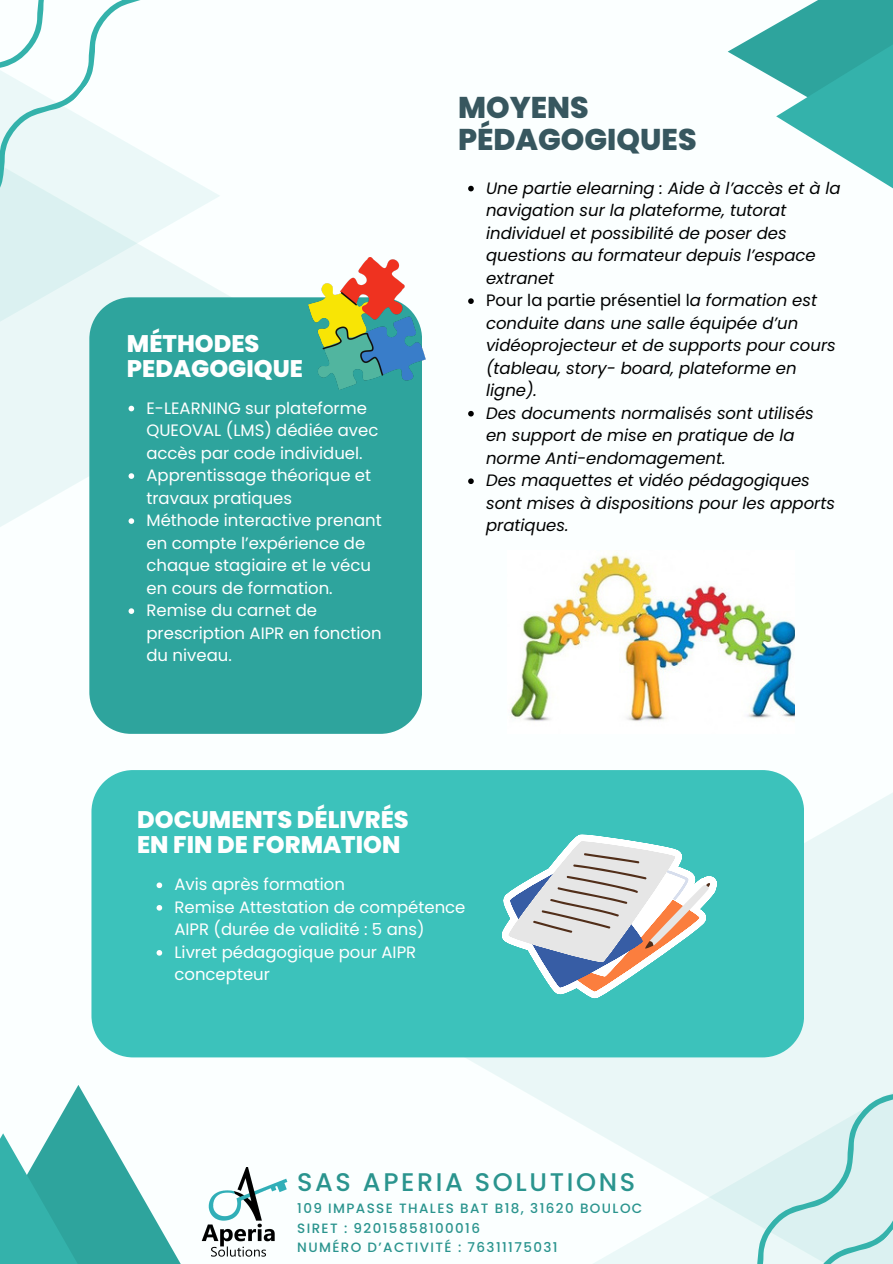
<style>
.page{position:relative;width:893px;height:1264px;background:#fff}
.page>*{position:absolute;margin:0;border:0;box-sizing:border-box;transform-origin:0 0}
.t1{font:800 30px/31.5px "Poppins";color:#37575f}
.t2{font:500 25.5px "Poppins";letter-spacing:.105em;color:#2a948e}
.t3{font:800 24px/24.8px "Poppins";color:#fff}
.t4{font:italic 16.5px/22.5px "Poppins";color:#000}
.t5{font:16.5px/22.5px "Poppins";color:#fff}
.t6{font:500 13.5px "Poppins";letter-spacing:.105em;color:#2a948e}
.s1{font-style:normal}
</style>
<div class="page">
<div style="left:0;top:0;width:892px;height:1263px;background:#fbffff"></div>
<svg style="left:0;top:291px;width:230px;height:236px;fill:#eaf7f7"></svg>
<div style="left:0;top:0;width:220px;height:463px;background:linear-gradient(to right,#e2f3f3,#f6fcfc)"></div>
<svg style="left:446px;top:703px;width:446px;height:425px"></svg>
<div style="left:91px;top:770px;width:713px;height:287px;background:#3cc2bb"></div>
<svg style="left:588px;top:876px;width:304px;height:387px;fill:#eaf7f7"></svg>
<svg style="left:727px;top:24px;width:49px;height:56px"></svg>
<svg style="left:776px;top:0;width:116px;height:188px"></svg>
<svg style="left:51px;top:1085px;width:161px;height:178px"></svg>
<svg style="left:0;top:1133px;width:137px;height:130px;background:#45b1ab"></svg>
<svg style="left:0;top:0;width:172px;height:257px"></svg>
<svg style="left:680px;top:1058px;width:212px;height:205px;background:#ddf2f1"></svg>
<svg style="left:501px;top:834px;width:216px;height:164px"></svg>
<div style="left:89px;top:297px;width:333px;height:437px;background:#2ea49d"></div>
<img style="left:308px;top:257px;width:117px;height:133px">
<img style="left:508px;top:554px;width:286px;height:180px">
<svg style="left:468px;top:186px;width:5px;height:5px"></svg>
<svg style="left:468px;top:298px;width:5px;height:6px"></svg>
<svg style="left:468px;top:411px;width:5px;height:5px"></svg>
<svg style="left:468px;top:478px;width:5px;height:6px"></svg>
<svg style="left:156px;top:882px;width:6px;height:6px"></svg>
<svg style="left:156px;top:905px;width:6px;height:5px"></svg>
<svg style="left:156px;top:950px;width:6px;height:5px"></svg>
<svg style="left:128px;top:406px;width:6px;height:5px"></svg>
<svg style="left:128px;top:473px;width:6px;height:6px"></svg>
<svg style="left:128px;top:518px;width:6px;height:6px"></svg>
<svg style="left:128px;top:608px;width:6px;height:6px"></svg>
<img style="left:200px;top:1167px;width:88px;height:88px">
<h3 class="t3" style="left:127px;top:331px;width:177px">MÉTHODES<br>PEDAGOGIQUE</h3>
<h3 class="t5" style="left:146px;top:396px;width:233px">E-LEARNING sur plateforme<br>QUEOVAL (LMS) dédiée avec accès par code individuel.</h3>
<p class="t5" style="left:146px;top:464px;width:226px">Apprentissage théorique et travaux pratiques</p>
<p class="t5" style="left:146px;top:509px;width:237px">Méthode interactive prenant en compte l’expérience de chaque stagiaire et le vécu en cours de formation.</p>
<h2 class="t5" style="left:146px;top:599px;width:237px">Remise du carnet de prescription AIPR en fonction du niveau.</h2>
<h3 class="t1" style="left:458px;top:92px;width:240px">MOYENS<br>PÉDAGOGIQUES</h3>
<h3 class="t4" style="left:486px;top:177px;width:356px">Une partie elearning : Aide à l’accès et à la navigation sur la plateforme, tutorat individuel et possibilité de poser des questions au formateur depuis l’espace extranet</h3>
<h3 class="t4" style="left:486px;top:289px;width:351px"><span class="s1">Pour la partie présentiel l</span>a formation est conduite dans une salle équipée d’un vidéoprojecteur et de supports pour cours (tableau, story- board, plateforme en ligne).</h3>
<h3 class="t4" style="left:486px;top:402px;width:329px">Des documents normalisés sont utilisés en support de mise en pratique de la norme Anti-endomagement.</h3>
<p class="t4" style="left:486px;top:469px;width:350px">Des maquettes et vidéo pédagogiques sont mises à dispositions pour les apports pratiques.</p>
<h3 class="t3" style="left:137px;top:807px;width:273px">DOCUMENTS DÉLIVRÉS<br>EN FIN DE FORMATION</h3>
<h2 class="t5" style="left:174px;top:873px;width:172px">Avis après formation</h2>
<h3 class="t5" style="left:174px;top:895px;width:292px">Remise Attestation de compétence<br>AIPR (durée de validité : 5 ans)</h3>
<h3 class="t5" style="left:174px;top:940px;width:243px">Livret pédagogique pour AIPR concepteur</h3>
<h3 class="t2" style="left:297px;top:1164px;width:339px">SAS APERIA SOLUTIONS</h3>
<p class="t6" style="left:297px;top:1199px;width:346px">109 IMPASSE THALES BAT B18, 31620 BOULOC</p>
<p class="t6" style="left:297px;top:1218px;width:184px">SIRET : 92015858100016</p>
<p class="t6" style="left:297px;top:1237px;width:262px">NUMÉRO D’ACTIVITÉ : 76311175031</p>
</div>
